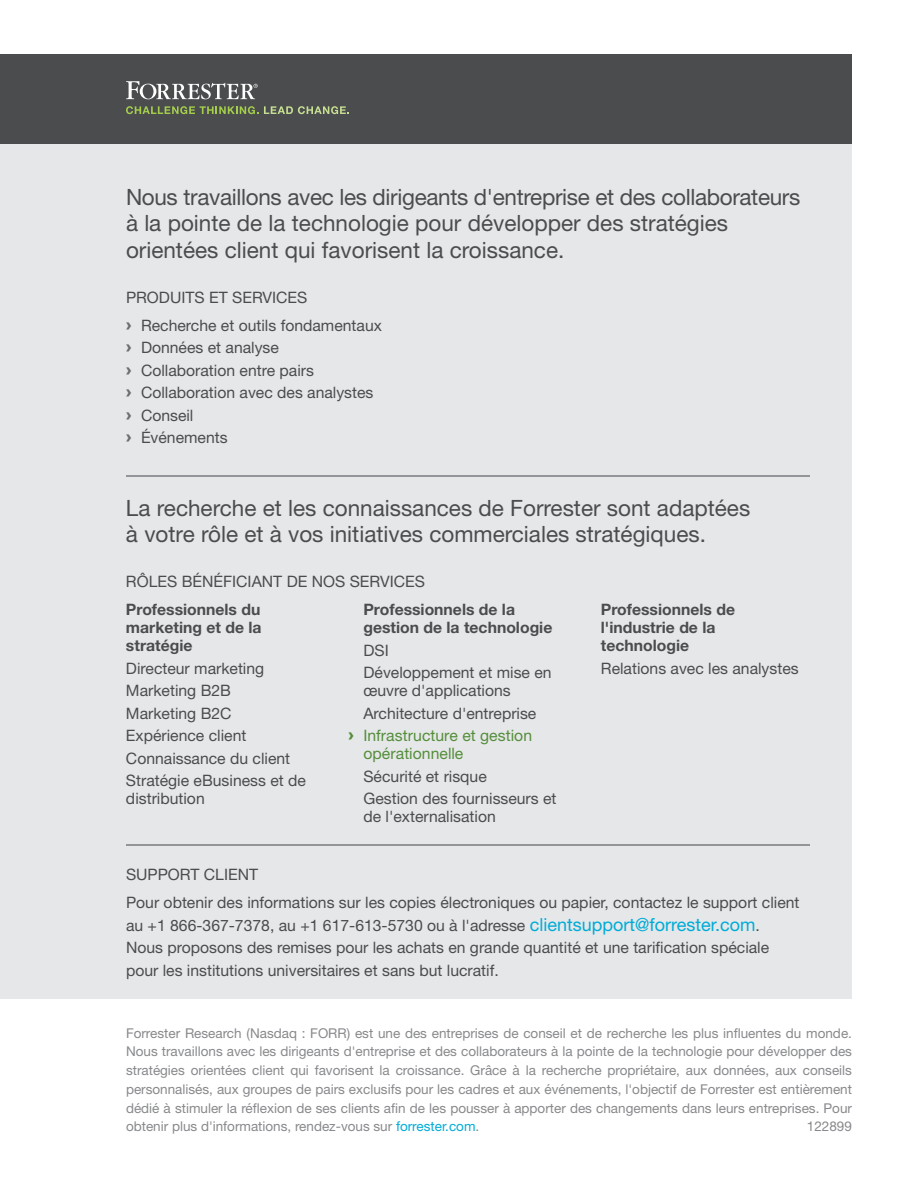
<style>
.page{position:relative;width:918px;height:1188px;background:#fff}
.page>*{position:absolute;margin:0;border:0;box-sizing:border-box;transform-origin:0 0}
.t1{font:22.5px/26.2px "Helvetica Neue LT Std";color:#4b4c4d}
.t2{font:15.75px/22.5px "Helvetica Neue LT Std";color:#4b4c4d}
.t3{font:700 15.75px/18px "Helvetica Neue LT Std";color:#4b4c4d}
.t4{font:15.75px "Helvetica Neue LT Std";letter-spacing:.005em;color:#548e3a}
.t5{font:13.5px/18.8px "Helvetica Neue LT Std";color:#87898c;text-align:justify}
.s1{font-family:"Arial";font-weight:900;color:#6c6d70}
.s2{font-family:"Arial";font-weight:900}
.s3{font-size:18px;color:#00acd7}
.s4{color:#00add7}
</style>
<div class="page">
<div style="left:0;top:54px;width:852px;height:112px;background:#4b4c4d"></div>
<div style="left:0;top:144px;width:852px;height:855px;background:#e6e7e9"></div>
<svg style="left:126px;top:81px;width:132px;height:18px"></svg>
<svg style="left:126px;top:106px;width:223px;height:8px"></svg>
<hr style="left:126px;top:476px;width:684px;height:1px;background:#939598">
<hr style="left:126px;top:845px;width:684px;height:1px;background:#939598">
<h1 class="t1" style="left:126px;top:184px;width:676px">Nous travaillons avec les dirigeants d'entreprise et des collaborateurs à la pointe de la technologie pour développer des stratégies orientées client qui favorisent la croissance.</h1>
<p class="t2" style="left:126px;top:283px;width:257px;line-height:28.2px">PRODUITS ET SERVICES<br><span class="s1">›</span> Recherche et outils fondamentaux</p>
<p class="t2" style="left:126px;top:336px;width:249px"><span class="s1">›</span> Données et analyse<br><span class="s1">›</span> Collaboration entre pairs<br><span class="s1">›</span> Collaboration avec des analystes <span class="s1">›</span> Conseil<br><span class="s1">›</span> Événements</p>
<h1 class="t1" style="left:126px;top:494px;width:626px">La recherche et les connaissances de Forrester sont adaptées à votre rôle et à vos initiatives commerciales stratégiques.</h1>
<p class="t2" style="left:126px;top:570px;width:300px">RÔLES BÉNÉFICIANT DE NOS SERVICES</p>
<p class="t3" style="left:126px;top:600px;width:137px;text-align:justify">Professionnels du marketing et de la stratégie</p>
<p class="t2" style="left:126px;top:657px;width:181px">Directeur marketing<br>Marketing B2B<br>Marketing B2C<br>Expérience client<br>Connaissance du client<br>Stratégie eBusiness et de</p>
<p class="t2" style="left:126px;top:787px;width:80px">distribution</p>
<p class="t3" style="left:363px;top:600px;width:190px">Professionnels de la gestion de la technologie</p>
<p class="t2" style="left:363px;top:639px;width:190px">DSI<br>Développement et mise en</p>
<p class="t2" style="left:363px;top:679px;width:149px">œuvre d'applications</p>
<p class="t2" style="left:363px;top:702px;width:174px">Architecture d'entreprise</p>
<p class="t4" style="left:348px;top:726px;width:185px"><span class="s2">›</span> Infrastructure et gestion</p>
<p class="t4" style="left:363px;top:744px;width:101px">opérationnelle</p>
<p class="t2" style="left:363px;top:765px;width:195px">Sécurité et risque<br>Gestion des fournisseurs et</p>
<p class="t2" style="left:363px;top:805px;width:134px">de l'externalisation</p>
<p class="t3" style="left:601px;top:600px;width:136px">Professionnels de l'industrie de la technologie</p>
<p class="t2" style="left:601px;top:657px;width:199px">Relations avec les analystes</p>
<p class="t2" style="left:126px;top:860px;width:675px;line-height:28.2px">SUPPORT CLIENT<br>Pour obtenir des informations sur les copies électroniques ou papier, contactez le support client</p>
<p class="t2" style="left:126px;top:913px;width:645px">au +1 866-367-7378, au +1 617-613-5730 ou à l'adresse <span class="s3">clientsupport@forrester.com</span>.<br>Nous proposons des remises pour les achats en grande quantité et une tarification spéciale pour les institutions universitaires et sans but lucratif.</p>
<p class="t5" style="left:126px;top:1023px;width:728px">Forrester Research (Nasdaq : FORR) est une des entreprises de conseil et de recherche les plus influentes du monde.<br>Nous travaillons avec les dirigeants d'entreprise et des collaborateurs à la pointe de la technologie pour développer des stratégies orientées client qui favorisent la croissance. Grâce à la recherche propriétaire, aux données, aux conseils personnalisés, aux groupes de pairs exclusifs pour les cadres et aux événements, l'objectif de Forrester est entièrement dédié à stimuler la réflexion de ses clients afin de les pousser à apporter des changements dans leurs entreprises. Pour obtenir plus d'informations, rendez-vous sur <span class="s4">forrester.com</span>.</p>
<p class="t5" style="left:807px;top:1116px;width:47px">122899</p>
</div>
